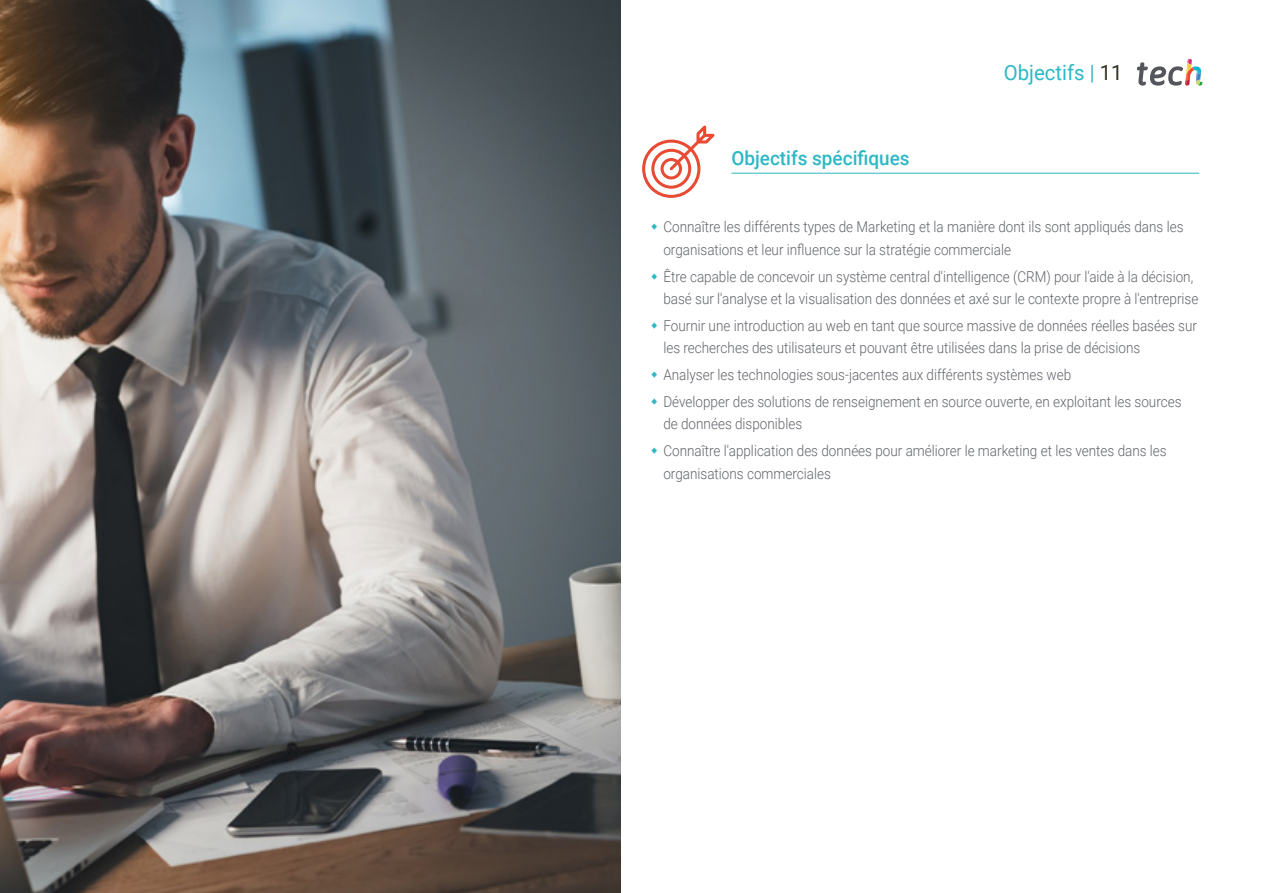
<style>
.page{position:relative;width:1263px;height:893px;background:#fff}
.page>*{position:absolute;margin:0;border:0;box-sizing:border-box;transform-origin:0 0}
.t1{font:21px "Roboto";color:#2db8c5}
.t2{font:500 19.5px "Roboto";color:#2db8c5}
.t3{font:300 15px/22.5px "Roboto";color:#61646a;scale:.9 1}
.s1{color:#312e20}
</style>
<div class="page">
<svg style="left:1137px;top:59px;width:65px;height:27px"></svg>
<hr style="left:731px;top:173px;width:468px;height:1px;background:#2db8c5">
<svg style="left:642px;top:125px;width:72px;height:73px"></svg>
<img style="left:0;top:0;width:621px;height:893px">
<h2 class="t2" style="left:731px;top:144px;width:180px">Objectifs spécifiques</h2>
<h1 class="t1" style="left:1004px;top:57px;width:120px">Objectifs | <span class="s1">11</span></h1>
<p class="t3" style="left:663px;top:215px;width:579px">Connaître les différents types de Marketing et la manière dont ils sont appliqués dans les organisations et leur influence sur la stratégie commerciale</p>
<p class="t3" style="left:663px;top:264px;width:596px">Être capable de concevoir un système central d'intelligence (CRM) pour l'aide à la décision, basé sur l'analyse et la visualisation des données et axé sur le contexte propre à l'entreprise</p>
<p class="t3" style="left:663px;top:314px;width:594px">Fournir une introduction au web en tant que source massive de données réelles basées sur les recherches des utilisateurs et pouvant être utilisées dans la prise de décisions</p>
<p class="t3" style="left:663px;top:361px;width:577px;line-height:26.7px">Analyser les technologies sous-jacentes aux différents systèmes web<br>Développer des solutions de renseignement en source ouverte, en exploitant les sources</p>
<p class="t3" style="left:663px;top:410px;width:561px;line-height:26.7px">de données disponibles<br>Connaître l'application des données pour améliorer le marketing et les ventes dans les</p>
<p class="t3" style="left:663px;top:461px;width:188px">organisations commerciales</p>
</div>
